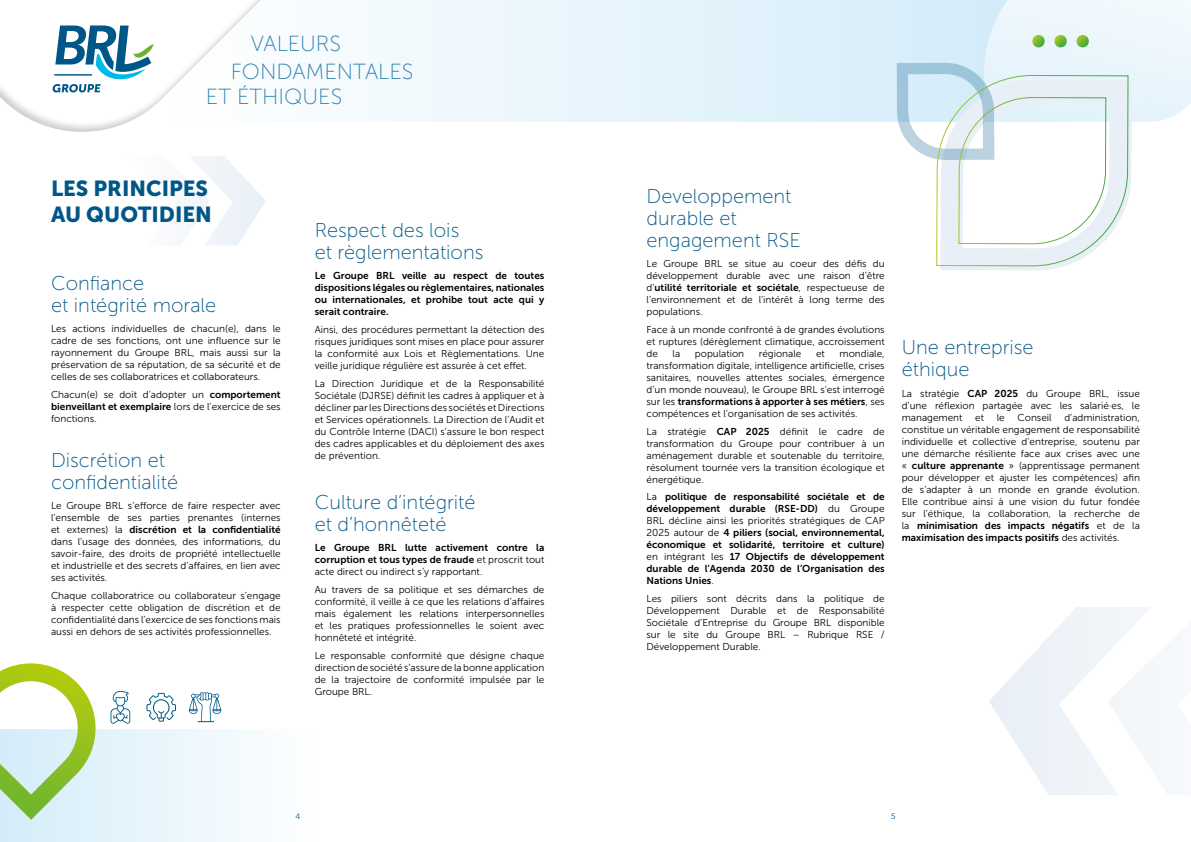
<style>
.page{position:relative;width:1191px;height:842px;background:#fff}
.page>*{position:absolute;margin:0;border:0;box-sizing:border-box;transform-origin:0 0}
.t1{font:21.8px/28.1px "Museo Sans 100";color:#3080aa}
.t2{font:21.7px/26px "Museo Sans 900";color:#005787}
.t3{font:20px/22px "Museo Sans 100";color:#005787}
.t4{font:10px/12px "Museo Sans 300";color:#000;text-align:justify}
.t5{font:10px/12px "Museo Sans 700";color:#000}
.t6{font:8px "Museo Sans 300";color:#005787}
.s1{font-family:"Museo Sans 700"}
.s2{font-family:"Museo Sans 300"}
</style>
<div class="page">
<svg style="left:394px;top:0;width:590px;height:122px;background:#e4f3fb"></svg>
<svg style="left:984px;top:0;width:207px;height:154px;fill:#edf7fc"></svg>
<svg style="left:0;top:0;width:394px;height:132px"></svg>
<svg style="left:52px;top:26px;width:101px;height:66px"></svg>
<hr style="left:54px;top:74px;width:38px;height:2px;background:#005787">
<svg style="left:896px;top:63px;width:235px;height:208px"></svg>
<svg style="left:187px;top:156px;width:79px;height:89px"></svg>
<svg style="left:989px;top:607px;width:168px;height:188px"></svg>
<svg style="left:1076px;top:35px;width:13px;height:13px"></svg>
<svg style="left:1053px;top:35px;width:14px;height:13px"></svg>
<svg style="left:1031px;top:35px;width:14px;height:13px"></svg>
<svg style="left:0;top:663px;width:243px;height:179px"></svg>
<h1 class="t1" style="left:231px;top:30px;width:184px;text-indent:20px">VALEURS<br>FONDAMENTALES</h1>
<h1 class="t1" style="left:206px;top:82px;width:138px">ET ÉTHIQUES</h1>
<h2 class="t2" style="left:51px;top:175px;width:162px">LES PRINCIPES<br>AU QUOTIDIEN</h2>
<h3 class="t3" style="left:51px;top:272px;width:167px">Confiance<br>et intégrité morale</h3>
<p class="t4" style="left:51px;top:323px;width:231px">Les actions individuelles de chacun(e), dans le cadre de ses fonctions, ont une influence sur le rayonnement du Groupe BRL, mais aussi sur la préservation de sa réputation, de sa sécurité et de celles de ses collaboratrices et collaborateurs.</p>
<p class="t4" style="left:51px;top:389px;width:231px">Chacun(e) se doit d’adopter un <span class="s1">comportement</span></p>
<p class="t5" style="left:51px;top:401px;width:231px">bienveillant et exemplaire <span class="s2">lors de l’exercice de ses</span></p>
<p class="t4" style="left:51px;top:413px;width:47px">fonctions.</p>
<h3 class="t3" style="left:51px;top:449px;width:129px">Discrétion et confidentialité</h3>
<p class="t4" style="left:51px;top:500px;width:231px">Le Groupe BRL s’efforce de faire respecter avec l’ensemble de ses parties prenantes (internes</p>
<p class="t5" style="left:51px;top:524px;width:231px"><span class="s2">et externes) la</span> discrétion et la confidentialité</p>
<p class="t4" style="left:51px;top:536px;width:231px">dans l’usage des données, des informations, du savoir-faire, des droits de propriété intellectuelle et industrielle et des secrets d’affaires, en lien avec ses activités.</p>
<p class="t4" style="left:51px;top:590px;width:231px">Chaque collaboratrice ou collaborateur s’engage à respecter cette obligation de discrétion et de confidentialité dans l’exercice de ses fonctions mais aussi en dehors de ses activités professionnelles.</p>
<h3 class="t3" style="left:315px;top:219px;width:170px">Respect des lois<br>et règlementations</h3>
<p class="t5" style="left:315px;top:270px;width:231px;text-align:justify">Le Groupe BRL veille au respect de toutes dispositions légales ou règlementaires, nationales ou internationales, et prohibe tout acte qui y serait contraire.</p>
<p class="t4" style="left:315px;top:324px;width:231px">Ainsi, des procédures permettant la détection des risques juridiques sont mises en place pour assurer la conformité aux Lois et Règlementations. Une veille juridique régulière est assurée à cet effet.</p>
<p class="t4" style="left:315px;top:377px;width:231px">La Direction Juridique et de la Responsabilité Sociétale (DJRSE) définit les cadres à appliquer et à décliner par les Directions des sociétés et Directions et Services opérationnels. La Direction de l’Audit et du Contrôle Interne (DACI) s’assure le bon respect des cadres applicables et du déploiement des axes de prévention.</p>
<h3 class="t3" style="left:315px;top:491px;width:162px">Culture d’intégrité et d’honnêteté</h3>
<p class="t5" style="left:315px;top:542px;width:231px">Le Groupe BRL lutte activement contre la corruption et tous types de fraude <span class="s2">et proscrit tout</span></p>
<p class="t4" style="left:315px;top:563px;width:231px;line-height:17.7px">acte direct ou indirect s’y rapportant.<br>Au travers de sa politique et ses démarches de</p>
<p class="t4" style="left:315px;top:596px;width:231px">conformité, il veille à ce que les relations d’affaires mais également les relations interpersonnelles et les pratiques professionnelles le soient avec honnêteté et intégrité.</p>
<p class="t4" style="left:315px;top:649px;width:231px">Le responsable conformité que désigne chaque direction de société s’assure de la bonne application de la trajectoire de conformité impulsée par le Groupe BRL.</p>
<h3 class="t3" style="left:646px;top:185px;width:156px">Developpement durable et engagement RSE</h3>
<p class="t4" style="left:646px;top:258px;width:240px">Le Groupe BRL se situe au coeur des défis du développement durable avec une raison d’être</p>
<p class="t5" style="left:646px;top:282px;width:240px"><span class="s2">d’</span>utilité territoriale et sociétale<span class="s2">, respectueuse de</span></p>
<p class="t4" style="left:646px;top:294px;width:240px">l’environnement et de l’intérêt à long terme des populations.</p>
<p class="t4" style="left:646px;top:324px;width:240px">Face à un monde confronté à de grandes évolutions et ruptures (dérèglement climatique, accroissement de</p>
<p class="t4" style="left:646px;top:348px;width:240px;text-indent:193px">mondiale, transformation digitale, intelligence artificielle, crises sanitaires, nouvelles attentes sociales, émergence d’un monde nouveau), le Groupe BRL s’est interrogé</p>
<p class="t5" style="left:646px;top:395px;width:240px"><span class="s2">sur les</span> transformations à apporter à ses métiers<span class="s2">, ses</span></p>
<p class="t4" style="left:646px;top:405px;width:240px;line-height:17.7px">compétences et l’organisation de ses activités.<br>La stratégie <span class="s1">CAP 2025</span> définit le cadre de</p>
<p class="t4" style="left:646px;top:437px;width:240px">transformation du Groupe pour contribuer à un aménagement durable et soutenable du territoire, résolument tournée vers la transition écologique et énergétique.</p>
<p class="t5" style="left:646px;top:491px;width:240px"><span class="s2">La</span> politique de responsabilité sociétale et de développement durable (RSE-DD) <span class="s2">du Groupe</span></p>
<p class="t4" style="left:646px;top:515px;width:240px">BRL décline ainsi les priorités stratégiques de CAP</p>
<p class="t5" style="left:646px;top:527px;width:240px;text-align:justify"><span class="s2">2025 autour de</span> 4 piliers (social, environnemental, économique et solidarité, territoire et culture) <span class="s2">en intégrant les</span> 17 Objectifs de développement durable de l’Agenda 2030 de l’Organisation des Nations Unies<span class="s2">.</span></p>
<p class="t4" style="left:646px;top:593px;width:240px">Les piliers sont décrits dans la politique de Développement Durable et de Responsabilité Sociétale d’Entreprise du Groupe BRL disponible sur le site du Groupe BRL – Rubrique RSE / Développement Durable.</p>
<p class="t4" style="left:672px;top:348px;width:9px">la</p>
<p class="t4" style="left:695px;top:348px;width:51px">population</p>
<p class="t4" style="left:759px;top:348px;width:44px">régionale</p>
<p class="t4" style="left:816px;top:348px;width:10px">et</p>
<h3 class="t3" style="left:901px;top:337px;width:133px">Une entreprise éthique</h3>
<p class="t4" style="left:901px;top:387px;width:240px">La stratégie <span class="s1">CAP 2025</span> du Groupe BRL, issue d’une réflexion partagée avec les salarié·es, le management</p>
<p class="t4" style="left:975px;top:411px;width:10px">et</p>
<p class="t4" style="left:996px;top:411px;width:10px">le</p>
<p class="t4" style="left:1017px;top:411px;width:36px">Conseil</p>
<p class="t4" style="left:901px;top:411px;width:240px;text-indent:163px">d’administration, constitue un véritable engagement de responsabilité individuelle et collective d’entreprise, soutenu par une démarche résiliente face aux crises avec une « <span class="s1">culture apprenante</span> » (apprentissage permanent pour développer et ajuster les compétences) afin de s’adapter à un monde en grande évolution.<br>Elle contribue ainsi à une vision du futur fondée sur l’éthique, la collaboration, la recherche de</p>
<p class="t5" style="left:901px;top:519px;width:240px"><span class="s2">la</span> minimisation des impacts négatifs <span class="s2">et de la </span>maximisation des impacts positifs <span class="s2">des activités.</span></p>
<p class="t6" style="left:295px;top:812px;width:6px">4</p>
<p class="t6" style="left:891px;top:812px;width:6px">5</p>
</div>
